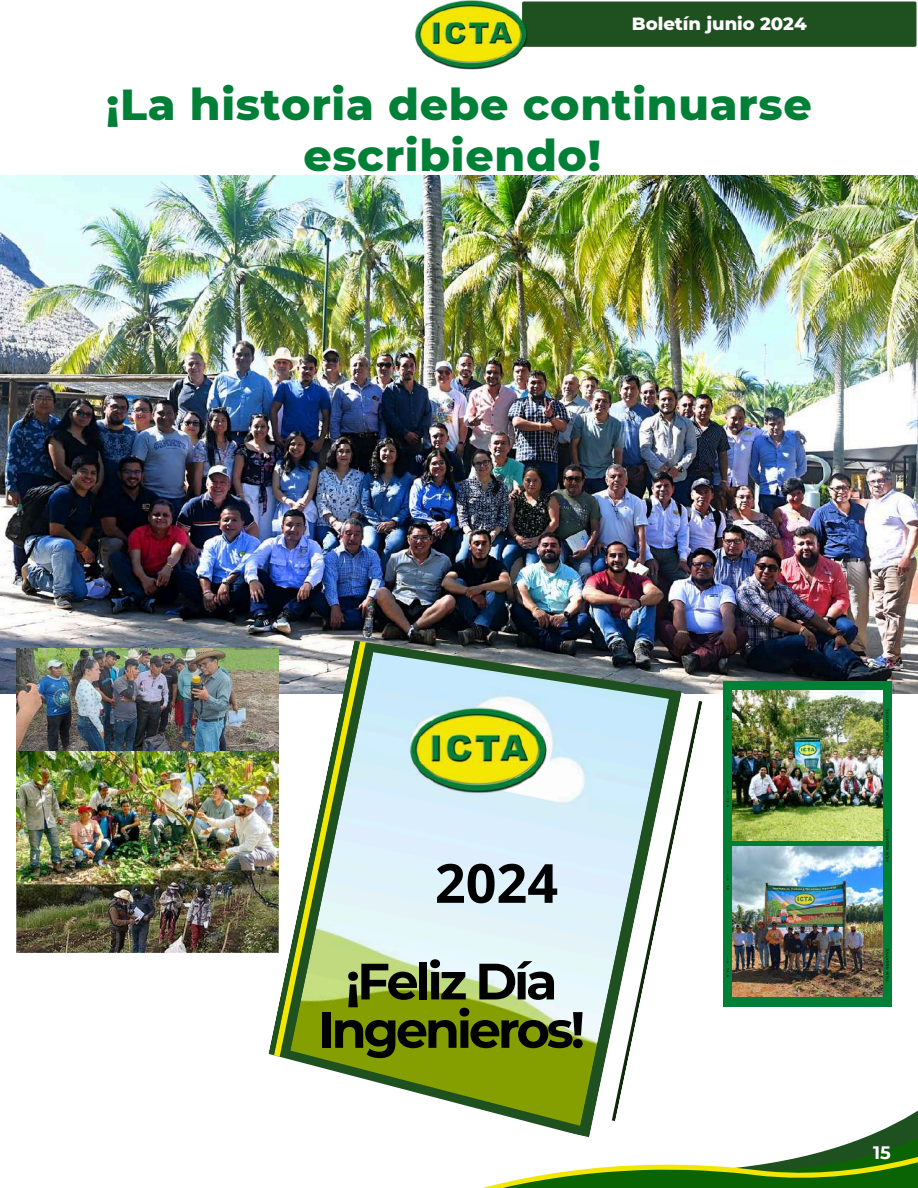
<style>
.page{position:relative;width:918px;height:1188px;background:#fff}
.page>*{position:absolute;margin:0;border:0;box-sizing:border-box;transform-origin:0 0}
.t1{font:700 54px "Open Sans";color:#000}
.t2{font:700 51px/48.3px "Montserrat";letter-spacing:-.065em;color:#000;text-align:center}
.t3{font:800 44.25px/50.7px "Montserrat";letter-spacing:.015em;color:#008037;text-align:center}
.t4{font:800 18px "Montserrat";color:#fff}
.t5{font:700 18px "Montserrat";color:#fff}
</style>
<div class="page">
<div style="left:530px;top:1px;width:387px;height:46px;background:#1f5020"></div>
<img style="left:0;top:175px;width:918px;height:519px">
<div style="left:723px;top:681px;width:169px;height:325px;background:#008037"></div>
<img style="left:733px;top:846px;width:150px;height:151px">
<img style="left:733px;top:690px;width:150px;height:150px">
<svg style="left:886px;top:709px;width:3px;height:272px"></svg>
<svg style="left:483px;top:1110px;width:435px;height:78px"></svg>
<img style="left:415px;top:0;width:115px;height:70px">
<img style="left:16px;top:649px;width:252px;height:102px">
<img style="left:16px;top:751px;width:252px;height:119px">
<img style="left:16px;top:870px;width:252px;height:83px">
<svg style="left:682px;top:691px;width:17px;height:446px"></svg>
<img style="left:268px;top:641px;width:414px;height:497px">
<img style="left:274px;top:641px;width:92px;height:416px">
<img style="left:290px;top:652px;width:379px;height:474px">
<img style="left:404px;top:694px;width:146px;height:112px">
<p class="t4" style="left:632px;top:12px;width:176px">Boletín junio 2024</p>
<p class="t3" style="left:106px;top:79px;width:707px">¡La historia debe continuarse escribiendo!</p>
<p class="t1" style="left:435px;top:845px;width:125px">2024</p>
<p class="t2" style="left:318px;top:957px;width:269px">¡Feliz Día<br>Ingenieros!</p>
<p class="t5" style="left:873px;top:1141px;width:19px">15</p>
</div>
